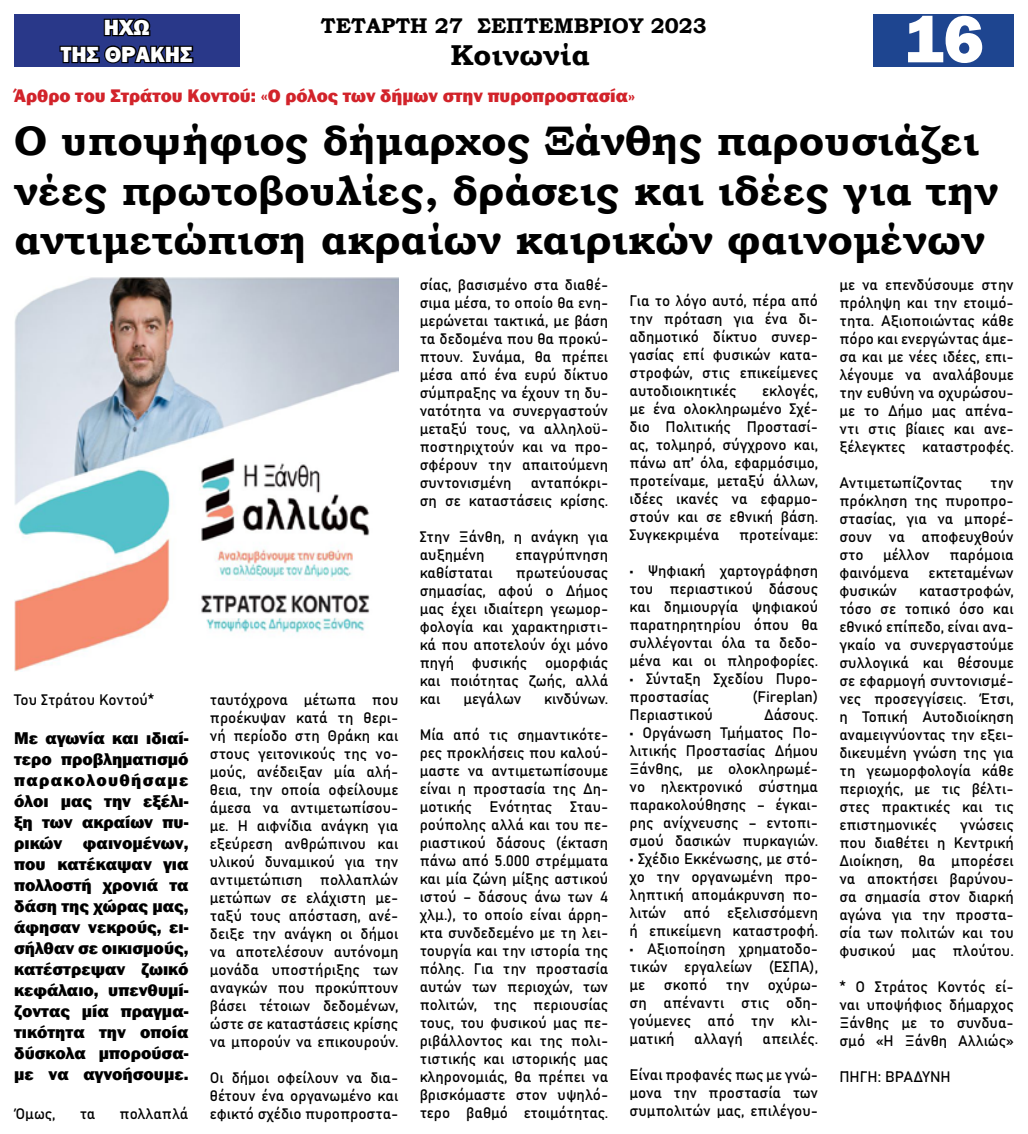
<style>
.page{position:relative;width:1028px;height:1134px;background:#fff}
.page>*{position:absolute;margin:0;border:0;box-sizing:border-box;transform-origin:0 0}
.t1{font:800 68.75px "Franklin Gothic";color:#fff}
.t2{font:700 41.25px/49.5px "Bookman Old Style";color:#000}
.t3{font:700 28.75px "Bookman Old Style";color:#000}
.t4{font:800 22.5px/27px "Franklin Gothic";color:#fff;text-align:center}
.t5{font:700 21.25px "Bookman Old Style";color:#000}
.t6{font:800 18.75px "Franklin Gothic";color:#d2232a}
.t7{font:800 17.5px/21px "Franklin Gothic";color:#000;text-align:justify}
.t8{font:15px/18px "Bahnschrift";color:#000;text-align:justify}
.t9{font:15px "Bahnschrift";letter-spacing:-.02em;color:#000}
</style>
<div class="page">
<div style="left:14px;top:14px;width:225px;height:53px;background:#293889"></div>
<svg style="left:103px;top:18px;width:48px;height:19px"></svg>
<svg style="left:59px;top:45px;width:135px;height:19px"></svg>
<div style="left:873px;top:14px;width:140px;height:53px;background:#1e4590"></div>
<img style="left:14px;top:277px;width:384px;height:395px">
<h3 class="t4" style="left:61px;top:14px;width:133px">ΗΧΩ<br>ΤΗΣ ΘΡΑΚΗΣ</h3>
<h3 class="t5" style="left:321px;top:11px;width:387px">ΤΕΤΑΡΤΗ 27 ΣΕΠΤΕΜΒΡΙΟΥ 2023</h3>
<h3 class="t3" style="left:450px;top:34px;width:141px">Κοινωνία</h3>
<h1 class="t1" style="left:903px;top:-5px;width:82px">16</h1>
<p class="t6" style="left:14px;top:84px;width:622px">Άρθρο του Στράτου Κοντού: «Ο ρόλος των δήμων στην πυροπροστασία»</p>
<h2 class="t2" style="left:14px;top:116px;width:986px">Ο υποψήφιος δήμαρχος Ξάνθης παρουσιάζει νέες πρωτοβουλίες, δράσεις και ιδέες για την αντιμετώπιση ακραίων καιρικών φαινομένων</h2>
<p class="t8" style="left:14px;top:690px;width:142px">Του Στράτου Κοντού*</p>
<p class="t7" style="left:14px;top:728px;width:176px">Με αγωνία και ιδιαί&shy;τερο προβληματισμό παρακολουθήσαμε όλοι μας την εξέλι&shy;ξη των ακραίων πυ&shy;ρικών φαινομένων, που κατέκαψαν για πολλοστή χρονιά τα δάση της χώρας μας, άφησαν νεκρούς, ει&shy;σήλθαν σε οικισμούς, κατέστρεψαν ζωικό κεφάλαιο, υπενθυμί&shy;ζοντας μία πραγμα&shy;τικότητα την οποία δύσκολα μπορούσα&shy;με να αγνοήσουμε.</p>
<p class="t8" style="left:14px;top:1104px;width:43px">Όμως,</p>
<p class="t8" style="left:80px;top:1104px;width:17px">τα</p>
<p class="t8" style="left:120px;top:1104px;width:70px">πολλαπλά</p>
<p class="t8" style="left:210px;top:690px;width:190px">ταυτόχρονα μέτωπα που προέκυψαν κατά τη θερι&shy;νή περίοδο στη Θράκη και στους γειτονικούς της νο&shy;μούς, ανέδειξαν μία αλή&shy;θεια, την οποία οφείλουμε άμεσα να αντιμετωπίσου&shy;με. Η αιφνίδια ανάγκη για εξεύρεση ανθρώπινου και υλικού δυναμικού για την αντιμετώπιση πολλαπλών μετώπων σε ελάχιστη με&shy;ταξύ τους απόσταση, ανέ&shy;δειξε την ανάγκη οι δήμοι να αποτελέσουν αυτόνομη μονάδα υποστήριξης των αναγκών που προκύπτουν βάσει τέτοιων δεδομένων, ώστε σε καταστάσεις κρίσης να μπορούν να επικουρούν.</p>
<p class="t8" style="left:210px;top:1068px;width:190px">Οι δήμοι οφείλουν να δια&shy;θέτουν ένα οργανωμένο και εφικτό σχέδιο πυροπροστα-</p>
<p class="t8" style="left:420px;top:275px;width:190px">σίας, βασισμένο στα διαθέ&shy;σιμα μέσα, το οποίο θα ενη&shy;μερώνεται τακτικά, με βάση τα δεδομένα που θα προκύ&shy;πτουν. Συνάμα, θα πρέπει μέσα από ένα ευρύ δίκτυο σύμπραξης να έχουν τη δυ&shy;νατότητα να συνεργαστούν μεταξύ τους, να αλληλοϋ&shy;ποστηριχτούν και να προ&shy;σφέρουν την απαιτούμενη συντονισμένη</p>
<p class="t8" style="left:420px;top:473px;width:190px;text-align:right">ανταπόκρι-<br>ση σε καταστάσεις κρίσης.</p>
<p class="t8" style="left:420px;top:527px;width:190px">Στην Ξάνθη, η ανάγκη για αυξημένη</p>
<p class="t8" style="left:515px;top:545px;width:94px">επαγρύπνηση</p>
<p class="t8" style="left:420px;top:563px;width:190px;text-indent:96px">πρωτεύουσας σημασίας, αφού ο Δήμος μας έχει ιδιαίτερη γεωμορ&shy;φολογία και χαρακτηριστι&shy;κά που αποτελούν όχι μόνο πηγή φυσικής ομορφιάς και ποιότητας ζωής, αλλά και</p>
<p class="t8" style="left:420px;top:563px;width:74px">καθίσταται</p>
<p class="t8" style="left:463px;top:689px;width:59px">μεγάλων</p>
<p class="t8" style="left:544px;top:689px;width:66px">κινδύνων.</p>
<p class="t8" style="left:420px;top:725px;width:190px">Μία από τις σημαντικότε&shy;ρες προκλήσεις που καλού&shy;μαστε να αντιμετωπίσουμε είναι η προστασία της Δη&shy;μοτικής Ενότητας Σταυ&shy;ρούπολης αλλά και του πε&shy;ριαστικού δάσους (έκταση πάνω από 5.000 στρέμματα και μία ζώνη μίξης αστικού ιστού – δάσους άνω των 4 χλμ.), το οποίο είναι άρρη&shy;κτα συνδεδεμένο με τη λει&shy;τουργία και την ιστορία της πόλης. Για την προστασία αυτών των περιοχών, των πολιτών, της περιουσίας τους, του φυσικού μας πε&shy;ριβάλλοντος και της πολι&shy;τιστικής και ιστορικής μας κληρονομιάς, θα πρέπει να βρισκόμαστε στον υψηλό&shy;τερο βαθμό ετοιμότητας.</p>
<p class="t8" style="left:629px;top:291px;width:190px">Για το λόγο αυτό, πέρα από την πρόταση για ένα δι&shy;αδημοτικό δίκτυο συνερ&shy;γασίας επί φυσικών κατα&shy;στροφών, στις επικείμενες αυτοδιοικητικές</p>
<p class="t8" style="left:629px;top:381px;width:190px;text-indent:133px">εκλογές, με ένα ολοκληρωμένο Σχέ&shy;διο Πολιτικής Προστασί&shy;ας, τολμηρό, σύγχρονο και, πάνω απ’ όλα, εφαρμόσιμο, προτείναμε, μεταξύ άλλων, ιδέες ικανές να εφαρμο&shy;στούν και σε εθνική βάση.<br>Συγκεκριμένα</p>
<p class="t8" style="left:739px;top:525px;width:81px">προτείναμε:</p>
<p class="t8" style="left:629px;top:561px;width:190px">• Ψηφιακή χαρτογράφηση του περιαστικού δάσους και δημιουργία ψηφιακού παρατηρητηρίου όπου θα συλλέγονται όλα τα δεδο&shy;μένα και οι πληροφορίες.</p>
<p class="t8" style="left:629px;top:669px;width:190px">• Σύνταξη Σχεδίου Πυρο&shy;προστασίας</p>
<p class="t8" style="left:752px;top:687px;width:67px">(Fireplan)</p>
<p class="t8" style="left:629px;top:705px;width:85px">Περιαστικού</p>
<p class="t8" style="left:764px;top:705px;width:55px">Δάσους.</p>
<p class="t8" style="left:629px;top:723px;width:190px">• Οργάνωση Τμήματος Πο&shy;λιτικής Προστασίας Δήμου Ξάνθης, με ολοκληρωμέ&shy;νο ηλεκτρονικό σύστημα παρακολούθησης – έγκαι&shy;ρης ανίχνευσης – εντοπι&shy;σμού δασικών πυρκαγιών.</p>
<p class="t8" style="left:629px;top:849px;width:190px">• Σχέδιο Εκκένωσης, με στό&shy;χο την οργανωμένη προ&shy;ληπτική απομάκρυνση πο&shy;λιτών από εξελισσόμενη ή επικείμενη καταστροφή.</p>
<p class="t8" style="left:629px;top:939px;width:190px">• Αξιοποίηση χρηματοδο&shy;τικών εργαλείων (ΕΣΠΑ), με σκοπό την οχύρω&shy;ση απέναντι στις οδη&shy;γούμενες από την κλι&shy;ματική</p>
<p class="t8" style="left:694px;top:1029px;width:50px">αλλαγή</p>
<p class="t8" style="left:762px;top:1029px;width:57px">απειλές.</p>
<p class="t8" style="left:629px;top:1065px;width:190px">Είναι προφανές πως με γνώ&shy;μονα την προστασία των συμπολιτών μας, επιλέγου-</p>
<p class="t8" style="left:839px;top:275px;width:176px">με να επενδύσουμε στην πρόληψη και την ετοιμό&shy;τητα. Αξιοποιώντας κάθε πόρο και ενεργώντας άμε&shy;σα και με νέες ιδέες, επι&shy;λέγουμε να αναλάβουμε την ευθύνη να οχυρώσου&shy;με το Δήμο μας απένα&shy;ντι στις βίαιες και ανε&shy;ξέλεγκτες καταστροφές.</p>
<p class="t8" style="left:839px;top:473px;width:124px">Αντιμετωπίζοντας</p>
<p class="t8" style="left:839px;top:473px;width:176px;text-indent:151px">την πρόκληση της πυροπρο&shy;στασίας, για να μπορέ&shy;σουν να αποφευχθούν στο</p>
<p class="t8" style="left:883px;top:545px;width:48px">μέλλον</p>
<p class="t8" style="left:949px;top:545px;width:66px">παρόμοια</p>
<p class="t8" style="left:839px;top:563px;width:71px">φαινόμενα</p>
<p class="t9" style="left:928px;top:561px;width:87px">εκτεταμένων</p>
<p class="t8" style="left:839px;top:581px;width:59px">φυσικών</p>
<p class="t8" style="left:839px;top:581px;width:176px;text-indent:80px">καταστροφών, τόσο σε τοπικό όσο και εθνικό επίπεδο, είναι ανα&shy;γκαίο να συνεργαστούμε συλλογικά και θέσουμε σε εφαρμογή συντονισμέ&shy;νες προσεγγίσεις. Έτσι, η Τοπική Αυτοδιοίκηση αναμειγνύοντας την εξει&shy;δικευμένη γνώση της για τη γεωμορφολογία κάθε περιοχής, με τις βέλτι&shy;στες πρακτικές και τις επιστημονικές</p>
<p class="t8" style="left:839px;top:815px;width:176px;text-indent:121px">γνώσεις που διαθέτει η Κεντρική Διοίκηση, θα μπορέσει να αποκτήσει βαρύνου&shy;σα σημασία στον διαρκή αγώνα για την προστα&shy;σία των πολιτών και του φυσικού μας πλούτου.</p>
<p class="t8" style="left:839px;top:977px;width:176px">* Ο Στράτος Κοντός εί&shy;ναι υποψήφιος δήμαρχος Ξάνθης με το συνδυα&shy;σμό «Η Ξάνθη Αλλιώς»</p>
<p class="t8" style="left:839px;top:1067px;width:113px">ΠΗΓΗ: ΒΡΑΔΥΝΗ</p>
</div>
